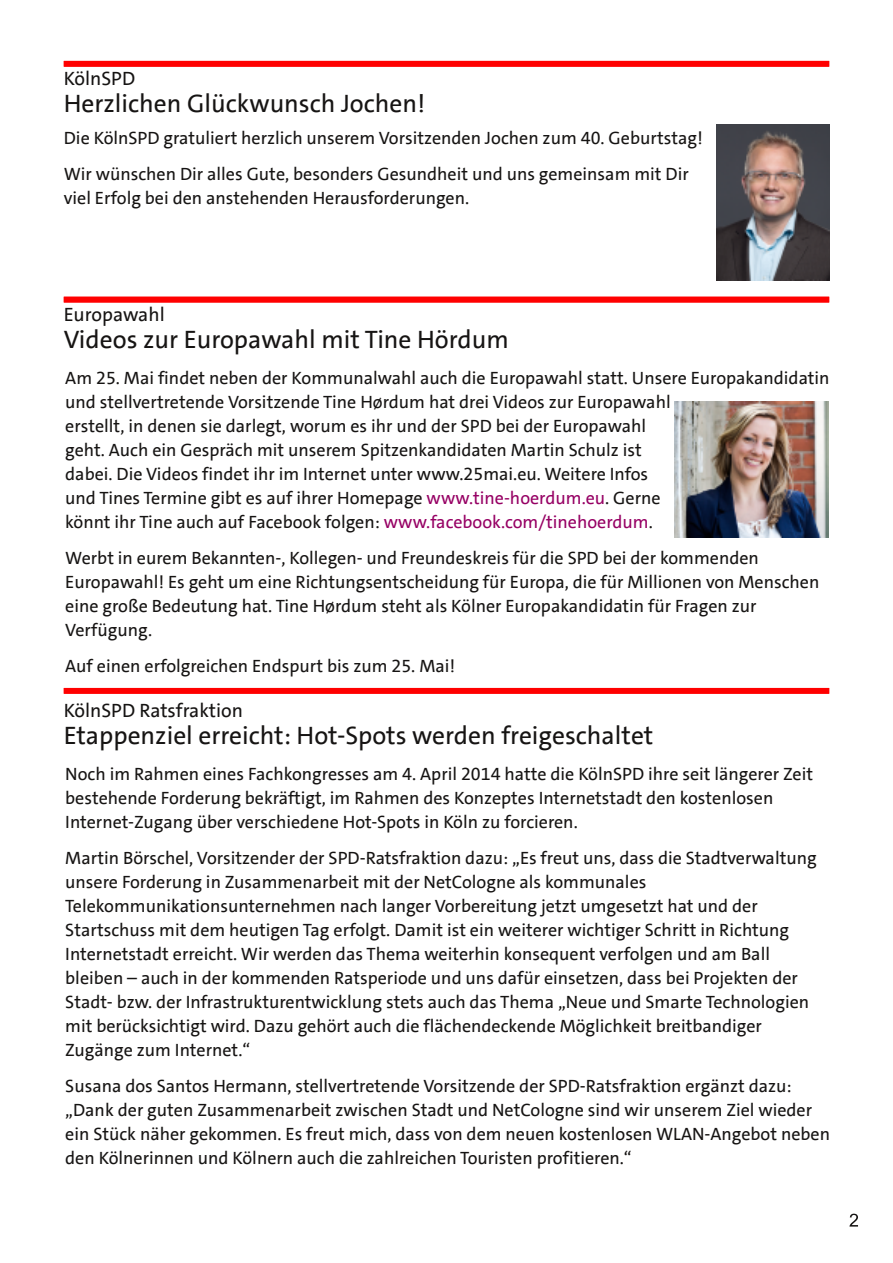
<style>
.page{position:relative;width:893px;height:1263px;background:#fff}
.page>*{position:absolute;margin:0;border:0;box-sizing:border-box;transform-origin:0 0}
.t1{font:25.5px "SPD The Sans";color:#161413}
.t2{font:19.5px "SPD The Sans";color:#161413}
.t3{font:18px/24px "SPD The Sans";color:#161413}
.s1{color:#960064}
</style>
<div class="page">
<svg style="left:849px;top:1213px;width:9px;height:13px"></svg>
<div style="left:64px;top:61px;width:765px;height:6px;background:#f00"></div>
<img style="left:717px;top:124px;width:113px;height:156px">
<div style="left:64px;top:297px;width:765px;height:5px;background:#f00"></div>
<img style="left:675px;top:402px;width:154px;height:135px">
<div style="left:64px;top:688px;width:765px;height:6px;background:#f00"></div>
<p class="t2" style="left:64px;top:66px;width:73px">KölnSPD</p>
<h1 class="t1" style="left:64px;top:87px;width:363px">Herzlichen Glückwunsch Jochen!</h1>
<p class="t3" style="left:64px;top:120px;width:641px;line-height:36px">Die KölnSPD gratuliert herzlich unserem Vorsitzenden Jochen zum 40. Geburtstag!<br>Wir wünschen Dir alles Gute, besonders Gesundheit und uns gemeinsam mit Dir</p>
<p class="t3" style="left:64px;top:186px;width:407px">viel Erfolg bei den anstehenden Herausforderungen.</p>
<p class="t2" style="left:64px;top:302px;width:102px">Europawahl</p>
<h1 class="t1" style="left:64px;top:323px;width:447px">Videos zur Europawahl mit Tine Hördum</h1>
<p class="t3" style="left:65px;top:366px;width:766px">Am 25. Mai findet neben der Kommunalwahl auch die Europawahl statt. Unsere Europakandidatin und stellvertretende Vorsitzende Tine Hørdum hat drei Videos zur Europawahl<br>erstellt, in denen sie darlegt, worum es ihr und der SPD bei der Europawahl<br>geht. Auch ein Gespräch mit unserem Spitzenkandidaten Martin Schulz ist<br>dabei. Die Videos findet ihr im Internet unter www.25mai.eu. Weitere Infos<br>und Tines Termine gibt es auf ihrer Homepage <span class="s1">www.tine‐hoerdum.eu</span>. Gerne<br>könnt ihr Tine auch auf Facebook folgen: <span class="s1">www.facebook.com/tinehoerdum</span>.</p>
<p class="t3" style="left:65px;top:546px;width:756px">Werbt in eurem Bekannten‐, Kollegen‐ und Freundeskreis für die SPD bei der kommenden Europawahl! Es geht um eine Richtungsentscheidung für Europa, die für Millionen von Menschen eine große Bedeutung hat. Tine Hørdum steht als Kölner Europakandidatin für Fragen zur Verfügung.</p>
<p class="t3" style="left:65px;top:654px;width:391px">Auf einen erfolgreichen Endspurt bis zum 25. Mai!</p>
<p class="t2" style="left:64px;top:697px;width:181px">KölnSPD Ratsfraktion</p>
<h1 class="t1" style="left:64px;top:718px;width:591px">Etappenziel erreicht: Hot‐Spots werden freigeschaltet</h1>
<p class="t3" style="left:65px;top:762px;width:749px">Noch im Rahmen eines Fachkongresses am 4. April 2014 hatte die KölnSPD ihre seit längerer Zeit bestehende Forderung bekräftigt, im Rahmen des Konzeptes Internetstadt den kostenlosen<br>Internet‐Zugang über verschiedene Hot‐Spots in Köln zu forcieren.</p>
<p class="t3" style="left:65px;top:846px;width:753px">Martin Börschel, Vorsitzender der SPD‐Ratsfraktion dazu: „Es freut uns, dass die Stadtverwaltung unsere Forderung in Zusammenarbeit mit der NetCologne als kommunales Telekommunikationsunternehmen nach langer Vorbereitung jetzt umgesetzt hat und der Startschuss mit dem heutigen Tag erfolgt. Damit ist ein weiterer wichtiger Schritt in Richtung Internetstadt erreicht. Wir werden das Thema weiterhin konsequent verfolgen und am Ball bleiben – auch in der kommenden Ratsperiode und uns dafür einsetzen, dass bei Projekten der Stadt‐ bzw. der Infrastrukturentwicklung stets auch das Thema „Neue und Smarte Technologien mit berücksichtigt wird. Dazu gehört auch die flächendeckende Möglichkeit breitbandiger Zugänge zum Internet.“</p>
<p class="t3" style="left:65px;top:1074px;width:766px">Susana dos Santos Hermann, stellvertretende Vorsitzende der SPD‐Ratsfraktion ergänzt dazu: „Dank der guten Zusammenarbeit zwischen Stadt und NetCologne sind wir unserem Ziel wieder ein Stück näher gekommen. Es freut mich, dass von dem neuen kostenlosen WLAN‐Angebot neben den Kölnerinnen und Kölnern auch die zahlreichen Touristen profitieren.“</p>
</div>
